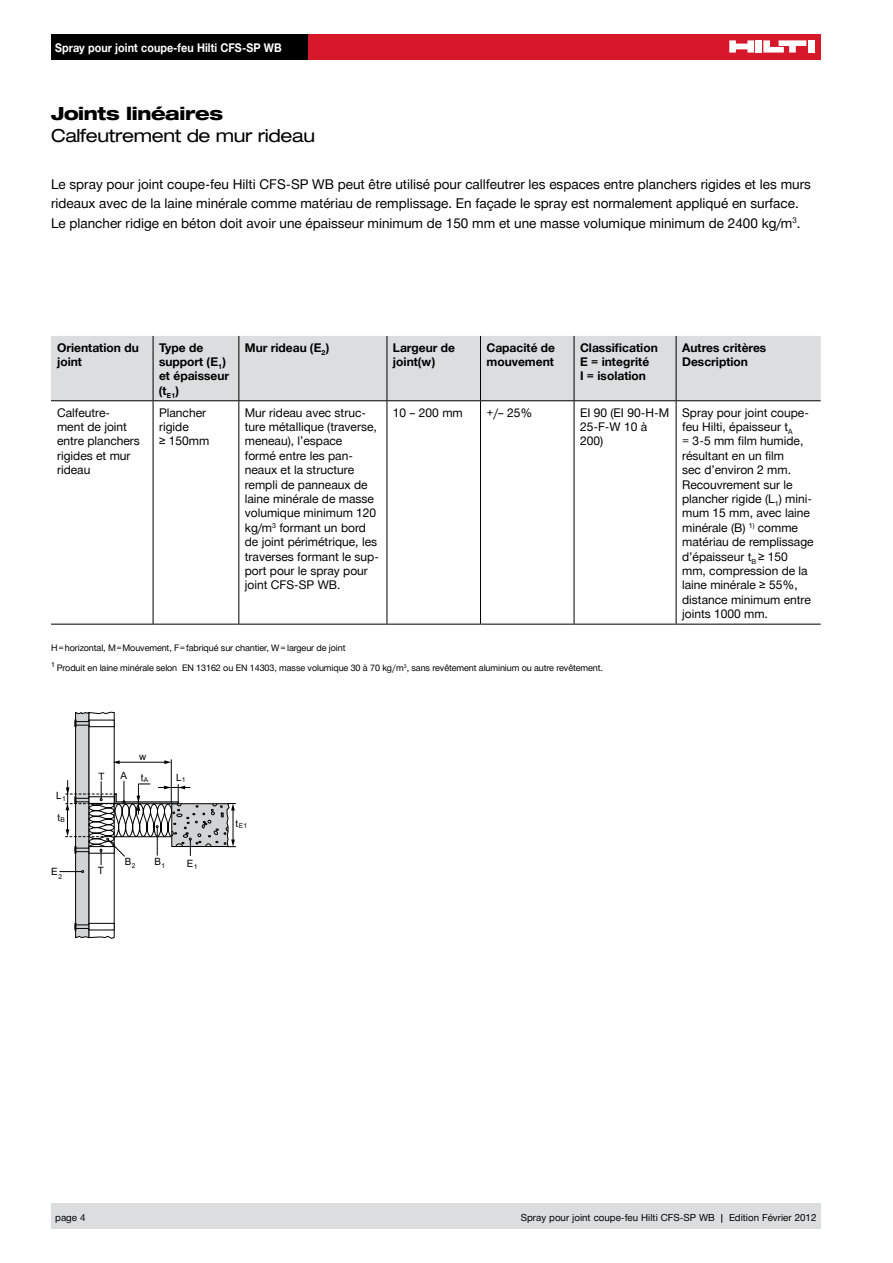
<style>
.page{position:relative;width:893px;height:1263px;background:#fff}
.page>*{position:absolute;margin:0;border:0;box-sizing:border-box;transform-origin:0 0}
.t1{font:expanded 18px "Hilti";letter-spacing:-.02em;color:#000}
.t2{font:800 expanded 18px "Hilti";letter-spacing:-.02em;color:#000}
.t3{font:13.5px/19.5px "Hilti";color:#000}
.t4{font:12px/14.4px "Hilti";color:#000}
.t5{font:700 12px/14.4px "Hilti";color:#000}
.t6{font:700 12px "Hilti";color:#fff;scale:.9 1}
.t7{font:10.05px "Arial";color:#000}
.t8{font:9.75px "Hilti";color:#000}
.t9{font:9px/19.5px "Hilti";letter-spacing:-.01em;color:#000}
.t10{font:6.75px "Arial";color:#000}
</style>
<div class="page">
<div style="left:307px;top:34px;width:514px;height:26px;background:#d7182a"></div>
<div style="left:755px;top:40px;width:7px;height:13px;background:#fff"></div>
<div style="left:808px;top:40px;width:6px;height:13px;background:#fff"></div>
<svg style="left:729px;top:40px;width:25px;height:13px"></svg>
<svg style="left:763px;top:40px;width:43px;height:13px"></svg>
<div style="left:51px;top:34px;width:256px;height:26px;background:#000"></div>
<div style="left:51px;top:1203px;width:770px;height:26px;background:#dcddde"></div>
<div style="left:51px;top:336px;width:770px;height:64px;background:#dcddde"></div>
<hr style="left:51px;top:400px;width:102px;height:1px;background:#000">
<hr style="left:153px;top:400px;width:86px;height:1px;background:#000">
<hr style="left:239px;top:400px;width:148px;height:1px;background:#000">
<hr style="left:387px;top:400px;width:93px;height:1px;background:#000">
<hr style="left:480px;top:400px;width:94px;height:1px;background:#000">
<hr style="left:574px;top:400px;width:102px;height:1px;background:#000">
<hr style="left:676px;top:400px;width:145px;height:1px;background:#000">
<hr style="left:51px;top:624px;width:102px;height:1px;background:#000">
<hr style="left:153px;top:624px;width:86px;height:1px;background:#000">
<hr style="left:239px;top:624px;width:148px;height:1px;background:#000">
<hr style="left:387px;top:624px;width:93px;height:1px;background:#000">
<hr style="left:480px;top:624px;width:94px;height:1px;background:#000">
<hr style="left:574px;top:624px;width:102px;height:1px;background:#000">
<hr style="left:676px;top:624px;width:145px;height:1px;background:#000">
<hr style="left:153px;top:336px;width:1px;height:64px;background:#000">
<hr style="left:238px;top:336px;width:1px;height:64px;background:#000">
<hr style="left:387px;top:336px;width:1px;height:64px;background:#000">
<hr style="left:480px;top:336px;width:1px;height:64px;background:#000">
<hr style="left:574px;top:336px;width:1px;height:64px;background:#000">
<hr style="left:676px;top:336px;width:1px;height:64px;background:#000">
<hr style="left:153px;top:401px;width:1px;height:223px;background:#000">
<hr style="left:238px;top:401px;width:1px;height:223px;background:#000">
<hr style="left:387px;top:401px;width:1px;height:223px;background:#000">
<hr style="left:480px;top:401px;width:1px;height:223px;background:#000">
<hr style="left:574px;top:401px;width:1px;height:223px;background:#000">
<hr style="left:676px;top:401px;width:1px;height:223px;background:#000">
<svg style="left:60px;top:712px;width:176px;height:227px"></svg>
<p class="t6" style="left:55px;top:40px;width:253px">Spray pour joint coupe-feu Hilti CFS-SP WB</p>
<h1 class="t2" style="left:51px;top:102px;width:174px">Joints linéaires</h1>
<h1 class="t1" style="left:51px;top:125px;width:266px">Calfeutrement de mur rideau</h1>
<p class="t3" style="left:51px;top:173px;width:761px">Le spray pour joint coupe-feu Hilti CFS-SP WB peut être utilisé pour callfeutrer les espaces entre planchers rigides et les murs rideaux avec de la laine minérale comme matériau de remplissage. En façade le spray est normalement appliqué en surface.<br>Le plancher ridige en béton doit avoir une épaisseur minimum de 150 mm et une masse volumique minimum de 2400 kg/m<sup>3</sup>.</p>
<p class="t5" style="left:57px;top:340px;width:83px">Orientation du joint</p>
<p class="t5" style="left:159px;top:340px;width:72px">Type de support (E<sub>1</sub>) et épaisseur (t<sub>E1</sub>)</p>
<p class="t5" style="left:245px;top:340px;width:86px">Mur rideau (E<sub>2</sub>)</p>
<p class="t5" style="left:393px;top:340px;width:64px">Largeur de joint(w)</p>
<p class="t5" style="left:486px;top:340px;width:70px">Capacité de mouvement</p>
<p class="t5" style="left:580px;top:340px;width:79px">Classification<br>E = integrité<br>I = isolation</p>
<p class="t5" style="left:682px;top:340px;width:86px">Autres critères<br>Description</p>
<p class="t4" style="left:57px;top:404px;width:84px">Calfeutre&shy;ment de joint entre planchers rigides et mur rideau</p>
<p class="t4" style="left:159px;top:404px;width:52px">Plancher rigide<br>≥ 150mm</p>
<p class="t4" style="left:245px;top:404px;width:136px">Mur rideau avec struc&shy;ture métallique (traverse, meneau), l’espace<br>formé entre les pan&shy;neaux et la structure rempli de panneaux de laine minérale de masse volumique minimum 120 kg/m<sup>3</sup> formant un bord de joint périmétrique, les traverses formant le sup&shy;port pour le spray pour joint CFS-SP WB.</p>
<p class="t4" style="left:393px;top:404px;width:71px">10 – 200 mm</p>
<p class="t4" style="left:486px;top:404px;width:47px">+/– 25%</p>
<p class="t4" style="left:580px;top:404px;width:91px">EI 90 (EI 90-H-M<br>25-F-W 10 à<br>200)</p>
<p class="t4" style="left:682px;top:404px;width:133px">Spray pour joint coupe&shy;feu Hilti, épaisseur t<sub>A<br></sub>= 3-5 mm film humide, résultant en un film<br>sec d’environ 2 mm.<br>Recouvrement sur le plancher rigide (L<sub>1</sub>) mini&shy;mum 15 mm, avec laine minérale (B) <sup>1)</sup> comme matériau de remplissage d’épaisseur t<sub>B</sub> ≥ 150 mm, compression de la laine minérale ≥ 55%, distance minimum entre joints 1000 mm.</p>
<p class="t9" style="left:51px;top:638px;width:554px">H=horizontal, M=Mouvement, F=fabriqué sur chantier, W= largeur de joint<br><sup>1</sup> Produit en laine minérale selon EN 13162 ou EN 14303, masse volumique 30 à 70 kg/m<sup>3</sup>, sans revêtement aluminium ou autre revêtement.</p>
<p class="t7" style="left:56px;top:790px;width:11px">L<sub>1</sub></p>
<p class="t7" style="left:57px;top:812px;width:9px">t<sub>B</sub></p>
<p class="t7" style="left:51px;top:866px;width:8px">E</p>
<p class="t10" style="left:58px;top:873px;width:5px">2</p>
<p class="t7" style="left:98px;top:771px;width:8px">T</p>
<p class="t7" style="left:121px;top:769px;width:8px">A</p>
<p class="t7" style="left:139px;top:751px;width:9px">w</p>
<p class="t7" style="left:141px;top:772px;width:9px">t<sub>A</sub></p>
<p class="t7" style="left:176px;top:772px;width:7px">L</p>
<p class="t10" style="left:182px;top:776px;width:5px">1</p>
<p class="t7" style="left:98px;top:865px;width:8px">T</p>
<p class="t7" style="left:125px;top:855px;width:12px">B<sub>2</sub></p>
<p class="t10" style="left:162px;top:861px;width:5px">1</p>
<p class="t7" style="left:155px;top:855px;width:8px">B</p>
<p class="t7" style="left:187px;top:857px;width:8px">E</p>
<p class="t10" style="left:194px;top:862px;width:5px">1</p>
<p class="t7" style="left:236px;top:818px;width:9px">t<sub>E</sub></p>
<p class="t10" style="left:243px;top:822px;width:5px">1</p>
<p class="t8" style="left:55px;top:1211px;width:32px">page 4</p>
<p class="t8" style="left:521px;top:1211px;width:297px">Spray pour joint coupe-feu Hilti CFS-SP WB | Edition Février 2012</p>
</div>
